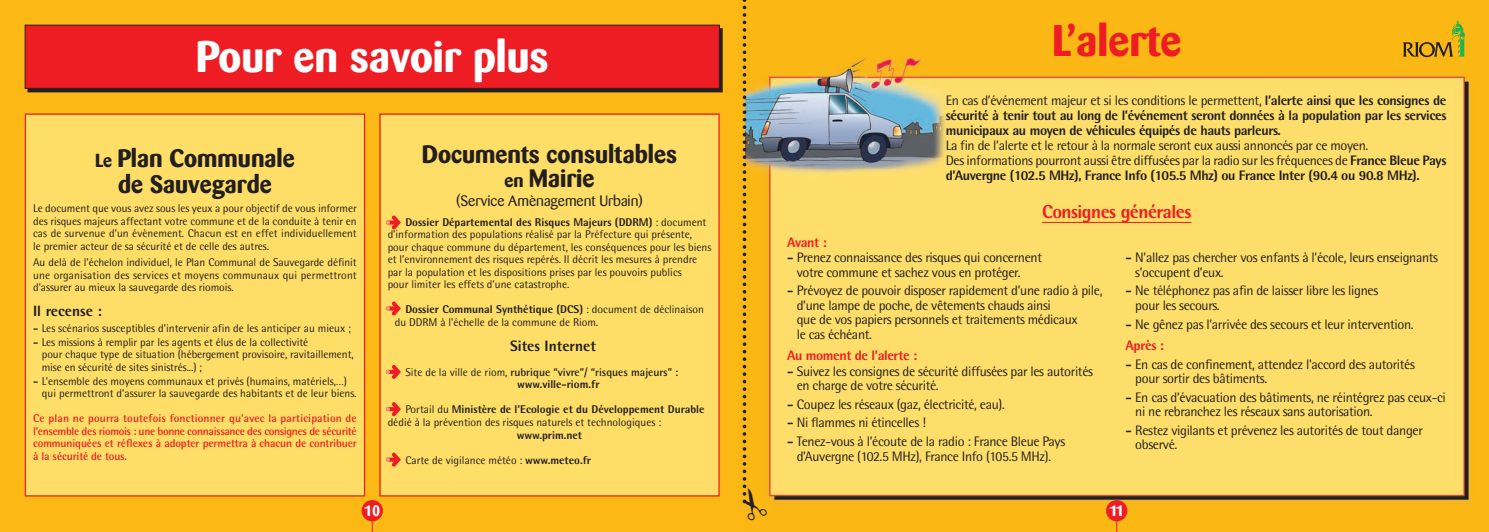
<style>
.page{position:relative;width:1489px;height:532px;background:#fff}
.page>*{position:absolute;margin:0;border:0;box-sizing:border-box;transform-origin:0 0}
.t1{font:700 43.75px "Barmeno";color:#fff}
.t2{font:700 43.75px "Barmeno";color:#ee1d23}
.t3{font:700 25px/25.9px "Barmeno";color:#231f20;text-align:center}
.t4{font:800 18.75px "Rotis Semi Sans";letter-spacing:-.03em;color:#ee1d23}
.t5{font:15px "Barmeno";color:#231f20}
.t6{font:800 15px "Rotis Semi Sans";color:#231f20}
.t7{font:700 15px "Barmeno";color:#fff}
.t8{font:13.75px/14.4px "Rotis Semi Sans";letter-spacing:-.025em;color:#231f20}
.t9{font:800 13.75px/15px "Rotis Semi Sans";letter-spacing:-.03em;color:#231f20;text-align:justify}
.t10{font:800 13.75px "Rotis Semi Sans";letter-spacing:-.03em;color:#ee1d23}
.t11{font:11.25px/12.5px "Rotis Semi Sans";color:#231f20}
.t12{font:700 11.25px/12.5px "Rotis Semi Sans";letter-spacing:-.01em;color:#ee1d23;text-align:justify}
.t13{font:700 11.25px/12.5px "Rotis Semi Sans";color:#231f20}
.t14{font:800 11.25px "Rotis Semi Sans";color:#231f20}
.s1{font-size:18.75px}
.s2{font-weight:800}
.s3{font-weight:400}
.s4{font-weight:800;color:#ee1d23}
</style>
<div class="page">
<img style="left:744px;top:0;width:744px;height:531px">
<div style="left:0;top:0;width:744px;height:531px;background:#fcb814"></div>
<div style="left:361px;top:500px;width:22px;height:21px;background:#ee1d23;border-radius:50%"></div>
<div style="left:1106px;top:500px;width:21px;height:21px;background:#ee1d23;border-radius:50%"></div>
<div style="left:28px;top:28px;width:694px;height:64px;border:1px solid #231f20"></div>
<div style="left:25px;top:25px;width:694px;height:63px;background:#ee1d23"></div>
<div style="left:25px;top:25px;width:694px;height:64px;border:1px solid #231f20"></div>
<div style="left:26px;top:115px;width:338px;height:380px;background:#ffde68"></div>
<div style="left:25px;top:113px;width:340px;height:383px;border:1px solid #ee1d23"></div>
<div style="left:380px;top:115px;width:338px;height:380px;background:#ffde68"></div>
<div style="left:379px;top:113px;width:340px;height:383px;border:1px solid #ee1d23"></div>
<svg style="left:386px;top:215px;width:15px;height:14px"></svg>
<svg style="left:386px;top:301px;width:15px;height:14px"></svg>
<svg style="left:386px;top:365px;width:15px;height:14px"></svg>
<svg style="left:386px;top:402px;width:15px;height:14px"></svg>
<svg style="left:386px;top:452px;width:15px;height:14px"></svg>
<hr style="left:1042px;top:222px;width:149px;height:1px;background:#ee1d23">
<svg style="left:1402px;top:19px;width:62px;height:38px;background:#cea319"></svg>
<svg style="left:742px;top:0;width:25px;height:520px;background:#deaa27"></svg>
<h1 class="t1" style="left:196px;top:34px;width:354px">Pour en savoir plus</h1>
<h2 class="t3" style="left:95px;top:146px;width:201px"><span class="s1">Le</span> Plan Communale de Sauvegarde</h2>
<p class="t11" style="left:33px;top:203px;width:325px;text-align:justify">Le document que vous avez sous les yeux a pour objectif de vous informer des risques majeurs affectant votre commune et de la conduite à tenir en cas de survenue d’un évènement. Chacun est en effet individuellement le premier acteur de sa sécurité et de celle des autres.</p>
<p class="t11" style="left:33px;top:257px;width:325px;text-align:justify">Au delà de l’échelon individuel, le Plan Communal de Sauvegarde définit une organisation des services et moyens communaux qui permettront d’assurer au mieux la sauvegarde des riomois.</p>
<h3 class="t6" style="left:33px;top:306px;width:70px">Il recense :</h3>
<p class="t11" style="left:33px;top:323px;width:319px"><span class="s2">-</span> Les scénarios susceptibles d’intervenir afin de les anticiper au mieux ;</p>
<p class="t11" style="left:42px;top:337px;width:313px;text-indent:-9px"><span class="s2">-</span> Les missions à remplir par les agents et élus de la collectivité<br>pour chaque type de situation (hébergement provisoire, ravitaillement, mise en sécurité de sites sinistrés...) ;</p>
<p class="t11" style="left:42px;top:375px;width:316px;text-indent:-9px"><span class="s2">-</span> L’ensemble des moyens communaux et privés (humains, matériels,…) qui permettront d’assurer la sauvegarde des habitants et de leur biens.</p>
<p class="t12" style="left:33px;top:413px;width:325px">Ce plan ne pourra toutefois fonctionner qu’avec la participation de l’ensemble des riomois : une bonne connaissance des consignes de sécurité communiquées et réflexes à adopter permettra à chacun de contribuer à la sécurité de tous.</p>
<h2 class="t3" style="left:422px;top:144px;width:257px;line-height:23.4px">Documents consultables <span class="s1">en</span> Mairie</h2>
<h3 class="t5" style="left:456px;top:195px;width:188px">(Service Amènagement Urbain)</h3>
<p class="t11" style="left:387px;top:217px;width:325px;text-indent:18px"><span class="s2">Dossier Départemental des Risques Majeurs (DDRM)</span> : document d’information des populations réalisé par la Préfecture qui présente, pour chaque commune du département, les conséquences pour les biens et l’environnement des risques repérés. Il décrit les mesures à prendre par la population et les dispositions prises par les pouvoirs publics<br>pour limiter les effets d’une catastrophe.</p>
<p class="t11" style="left:395px;top:304px;width:310px;text-indent:11px"><span class="s2">Dossier Communal Synthétique (DCS)</span> : document de déclinaison du DDRM à l’échelle de la commune de Riom.</p>
<h3 class="t6" style="left:510px;top:340px;width:87px">Sites Internet</h3>
<p class="t13" style="left:517px;top:367px;width:163px;text-indent:-112px"><span class="s3">Site de la ville de riom,</span> rubrique “vivre”/ “risques majeurs” : <span class="s2">www.ville-riom.fr</span></p>
<p class="t11" style="left:387px;top:404px;width:318px;text-indent:18px">Portail du <span class="s2">Ministère de l’Ecologie et du Développement Durable </span>dédié à la prévention des risques naturels et technologiques :</p>
<p class="t14" style="left:517px;top:430px;width:67px">www.prim.net</p>
<p class="t11" style="left:405px;top:454px;width:187px">Carte de vigilance météo : <span class="s2">www.meteo.fr</span></p>
<h1 class="t2" style="left:1052px;top:19px;width:131px">L’alerte</h1>
<p class="t9" style="left:945px;top:94px;width:502px"><span class="s3">En cas d’événement majeur et si les conditions le permettent,</span> l’alerte ainsi que les consignes de sécurité à tenir tout au long de l’événement seront données à la population par les services municipaux au moyen de véhicules équipés de hauts parleurs.</p>
<p class="t8" style="left:945px;top:139px;width:502px;line-height:15px">La fin de l’alerte et le retour à la normale seront eux aussi annoncés par ce moyen.<br>Des informations pourront aussi être diffusées par la radio sur les fréquences de <span class="s2">France Bleue Pays d’Auvergne (102.5 MHz), France Info (105.5 Mhz) ou France Inter (90.4 ou 90.8 MHz).</span></p>
<h3 class="t4" style="left:1042px;top:205px;width:151px">Consignes générales</h3>
<p class="t10" style="left:787px;top:237px;width:41px">Avant :</p>
<p class="t8" style="left:796px;top:252px;width:247px;text-indent:-10px"><span class="s2">-</span> Prenez connaissance des risques qui concernent votre commune et sachez vous en protéger.</p>
<p class="t8" style="left:796px;top:285px;width:307px;text-indent:-10px"><span class="s2">-</span> Prévoyez de pouvoir disposer rapidement d’une radio à pile, d’une lampe de poche, de vêtements chauds ainsi<br>que de vos papiers personnels et traitements médicaux<br>le cas échéant.</p>
<p class="t10" style="left:787px;top:350px;width:132px">Au moment de l’alerte :</p>
<p class="t8" style="left:796px;top:365px;width:298px;text-indent:-10px"><span class="s2">-</span> Suivez les consignes de sécurité diffusées par les autorités en charge de votre sécurité.</p>
<p class="t8" style="left:787px;top:398px;width:219px"><span class="s2">-</span> Coupez les réseaux (gaz, électricité, eau).</p>
<p class="t8" style="left:787px;top:417px;width:140px"><span class="s2">-</span> Ni flammes ni étincelles !</p>
<p class="t8" style="left:787px;top:435px;width:280px;text-align:center"><span class="s2">-</span> Tenez-vous à l’écoute de la radio : France Bleue Pays d’Auvergne (102.5 MHz), France Info (105.5 MHz).</p>
<p class="t8" style="left:1135px;top:252px;width:304px;text-indent:-10px"><span class="s2">-</span> N’allez pas chercher vos enfants à l’école, leurs enseignants s’occupent d’eux.</p>
<p class="t8" style="left:1135px;top:285px;width:244px;text-indent:-10px"><span class="s2">-</span> Ne téléphonez pas afin de laisser libre les lignes pour les secours.</p>
<p class="t8" style="left:1125px;top:314px;width:289px;line-height:21.2px"><span class="s2">-</span> Ne gênez pas l’arrivée des secours et leur intervention.<br><span class="s4">Après :</span></p>
<p class="t8" style="left:1135px;top:358px;width:281px;text-indent:-10px"><span class="s2">-</span> En cas de confinement, attendez l'accord des autorités pour sortir des bâtiments.</p>
<p class="t8" style="left:1135px;top:391px;width:312px;text-indent:-10px"><span class="s2">-</span> En cas d’évacuation des bâtiments, ne réintégrez pas ceux-ci ni ne rebranchez les réseaux sans autorisation.</p>
<p class="t8" style="left:1135px;top:424px;width:289px;text-indent:-10px"><span class="s2">-</span> Restez vigilants et prévenez les autorités de tout danger observé.</p>
<h3 class="t7" style="left:364px;top:503px;width:18px">10</h3>
<h3 class="t7" style="left:1109px;top:503px;width:16px">11</h3>
</div>
